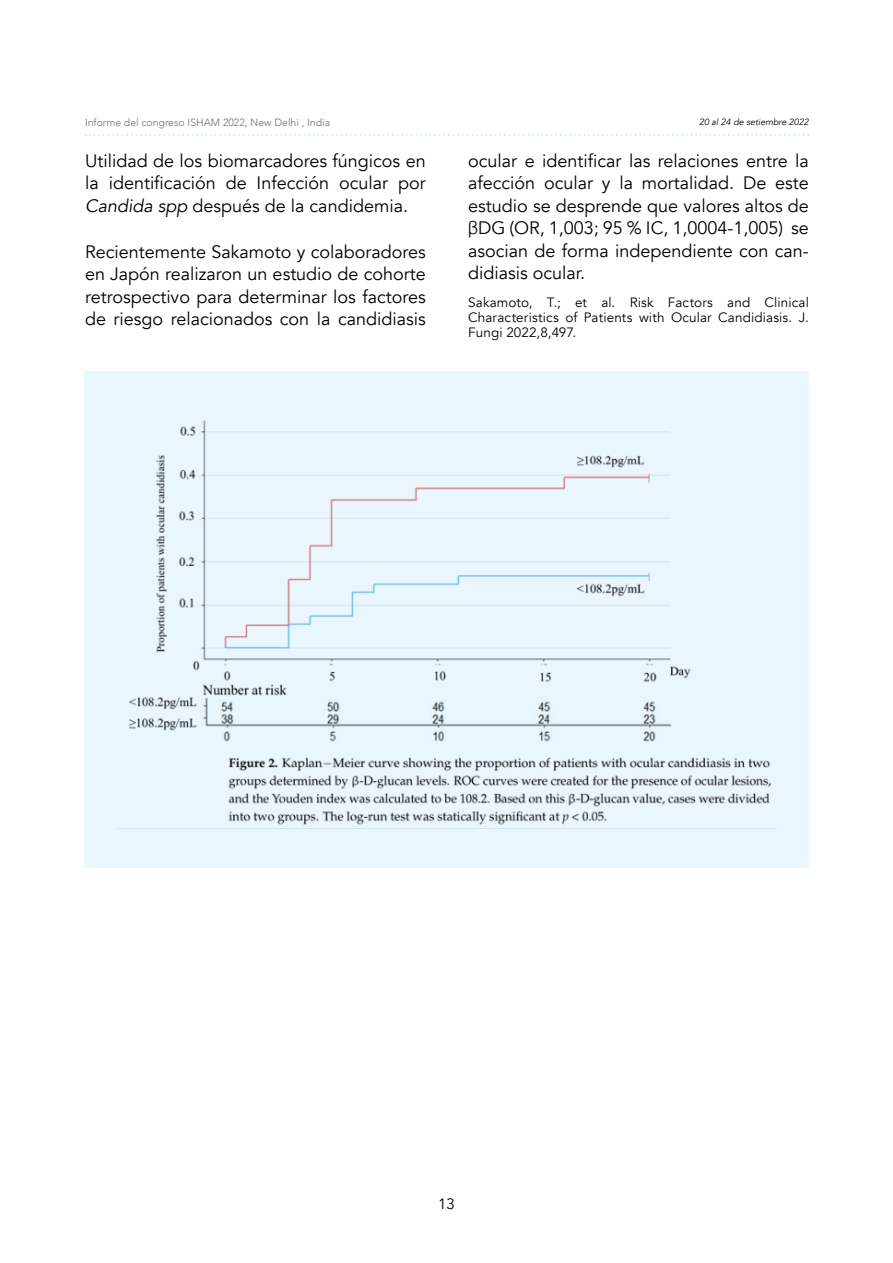
<style>
.page{position:relative;width:893px;height:1263px;background:#fff}
.page>*{position:absolute;margin:0;border:0;box-sizing:border-box;transform-origin:0 0}
.t1{font:18px/22.5px "Avenir";color:#000;text-align:justify}
.t2{font:15px "Avenir";color:#000}
.t3{font:13.5px/15px "Avenir";letter-spacing:.01em;color:#000;text-align:justify}
.t4{font:300 10.5px "Avenir";color:#706f6f}
.t5{font:italic 9px "Avenir";color:#000}
.s1{font-style:italic}
.s2{font-family:"Helvetica";font-weight:300}
</style>
<div class="page">
<svg style="left:86px;top:134px;width:723px;height:2px"></svg>
<div style="left:85px;top:371px;width:724px;height:496px;background:#eaf6fe"></div>
<img style="left:129px;top:420px;width:643px;height:405px">
<p class="t4" style="left:85px;top:117px;width:247px">Informe del congreso ISHAM 2022, New Delhi , India</p>
<p class="t5" style="left:699px;top:116px;width:111px">20 al 24 de setiembre 2022</p>
<p class="t1" style="left:85px;top:150px;width:342px">Utilidad de los biomarcadores fúngicos en la identificación de Infección ocular por <span class="s1">Candida spp</span> después de la candidemia.</p>
<p class="t1" style="left:85px;top:241px;width:342px">Recientemente Sakamoto y colaboradores en Japón realizaron un estudio de cohorte retrospectivo para determinar los factores de riesgo relacionados con la candidiasis</p>
<p class="t1" style="left:468px;top:150px;width:342px">ocular e identificar las relaciones entre la afección ocular y la mortalidad. De este estudio se desprende que valores altos de <span class="s2">β</span>DG (OR, 1,003; 95 % IC, 1,0004-1,005) se asocian de forma independiente con can&shy;didiasis ocular.</p>
<p class="t3" style="left:468px;top:295px;width:342px">Sakamoto, T.; et al. Risk Factors and Clinical Characteristics of Patients with Ocular Candidiasis. J.<br>Fungi 2022,8,497.</p>
<p class="t2" style="left:438px;top:1194px;width:18px">13</p>
</div>
